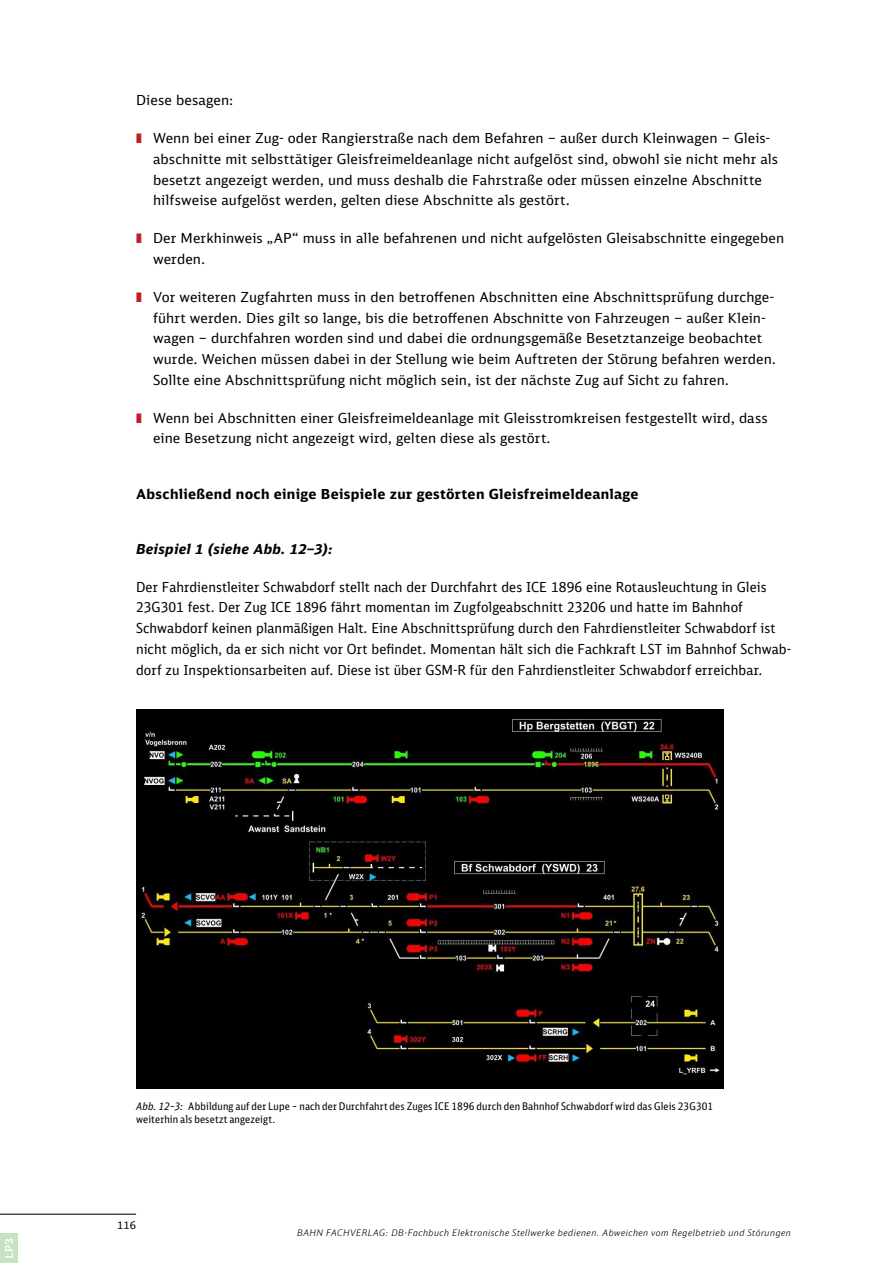
<style>
.page{position:relative;width:893px;height:1263px;background:#fff}
.page>*{position:absolute;margin:0;border:0;box-sizing:border-box;transform-origin:0 0}
.t1{font:13.8px/20.7px "DB Sans";letter-spacing:.005em;color:#000}
.t2{font:13.8px/20.7px "DB Sans";letter-spacing:.005em;color:#000;scale:.94 1}
.t3{font:700 13.8px "DB Sans";letter-spacing:.02em;color:#000}
.t4{font:italic 700 13.8px "DB Sans";letter-spacing:.015em;color:#000}
.t5{font:600 12px "Source Code Pro";color:#fff}
.t6{font:10.5px/13.5px "DB Sans Cond";letter-spacing:.015em;color:#000}
.t7{font:10.5px "DB Sans";color:#000}
.t8{font:italic 300 9px "DB Head";letter-spacing:.065em;color:#000}
.s1{color:#c41c27}
.s2{font-style:italic}
</style>
<div class="page">
<hr style="left:0;top:1214px;width:136px;height:1px;background:#000">
<img style="left:136px;top:709px;width:587px;height:379px">
<div style="left:0;top:1233px;width:17px;height:30px;background:#c7e2bf"></div>
<p class="t1" style="left:136px;top:90px;width:99px">Diese besagen:</p>
<p class="t1" style="left:153px;top:128px;width:627px;text-indent:-17px"><span class="s1">❚</span> Wenn bei einer Zug- oder Rangierstraße nach dem Befahren – außer durch Kleinwagen – Gleis&shy;abschnitte mit selbsttätiger Gleisfreimeldeanlage nicht aufgelöst sind, obwohl sie nicht mehr als besetzt angezeigt werden, und muss deshalb die Fahrstraße oder müssen einzelne Abschnitte hilfsweise aufgelöst werden, gelten diese Abschnitte als gestört.</p>
<p class="t1" style="left:153px;top:228px;width:633px;text-indent:-17px"><span class="s1">❚</span> Der Merkhinweis „AP“ muss in alle befahrenen und nicht aufgelösten Gleisabschnitte eingegeben werden.</p>
<p class="t1" style="left:153px;top:286px;width:624px;text-indent:-17px"><span class="s1">❚</span> Vor weiteren Zugfahrten muss in den betroffenen Abschnitten eine Abschnittsprüfung durchge&shy;führt werden. Dies gilt so lange, bis die betroffenen Abschnitte von Fahrzeugen – außer Klein&shy;wagen – durchfahren worden sind und dabei die ordnungsgemäße Besetztanzeige beobachtet wurde. Weichen müssen dabei in der Stellung wie beim Auftreten der Störung befahren werden.<br>Sollte eine Abschnittsprüfung nicht möglich sein, ist der nächste Zug auf Sicht zu fahren.</p>
<p class="t1" style="left:153px;top:407px;width:616px;text-indent:-17px"><span class="s1">❚</span> Wenn bei Abschnitten einer Gleisfreimeldeanlage mit Gleisstromkreisen festgestellt wird, dass eine Besetzung nicht angezeigt wird, gelten diese als gestört.</p>
<p class="t3" style="left:136px;top:485px;width:504px">Abschließend noch einige Beispiele zur gestörten Gleisfreimeldeanlage</p>
<p class="t4" style="left:136px;top:540px;width:198px">Beispiel 1 (siehe Abb. 12–3):</p>
<p class="t2" style="left:136px;top:576px;width:698px">Der Fahrdienstleiter Schwabdorf stellt nach der Durchfahrt des ICE 1896 eine Rotausleuchtung in Gleis 23G301 fest. Der Zug ICE 1896 fährt momentan im Zugfolgeabschnitt 23206 und hatte im Bahnhof Schwabdorf keinen planmäßigen Halt. Eine Abschnittsprüfung durch den Fahrdienstleiter Schwabdorf ist nicht möglich, da er sich nicht vor Ort befindet. Momentan hält sich die Fachkraft LST im Bahnhof Schwab&shy;dorf zu Inspektionsarbeiten auf. Diese ist über GSM-R für den Fahrdienstleiter Schwabdorf erreichbar.</p>
<p class="t5" style="left:1px;top:1259px;width:23px;rotate:-90deg">LP3</p>
<p class="t6" style="left:136px;top:1099px;width:579px"><span class="s2">Abb. 12–3:</span> Abbildung auf der Lupe – nach der Durchfahrt des Zuges ICE 1896 durch den Bahnhof Schwabdorf wird das Gleis 23G301 weiterhin als besetzt angezeigt.</p>
<p class="t7" style="left:117px;top:1218px;width:20px">116</p>
<p class="t8" style="left:297px;top:1227px;width:495px">BAHN FACHVERLAG: DB-Fachbuch Elektronische Stellwerke bedienen. Abweichen vom Regelbetrieb und Störungen</p>
</div>
